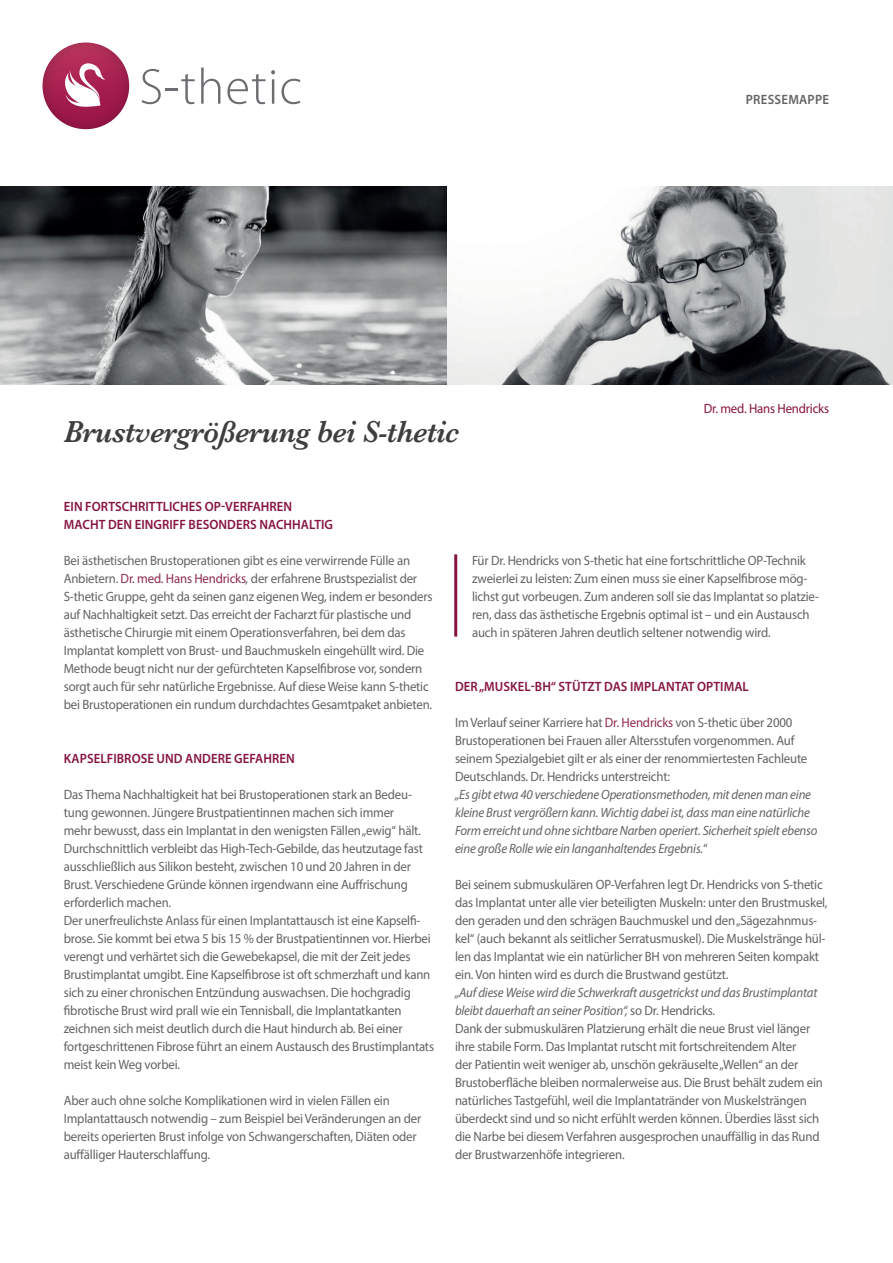
<style>
.page{position:relative;width:893px;height:1263px;background:#fff}
.page>*{position:absolute;margin:0;border:0;box-sizing:border-box;transform-origin:0 0}
.t1{font:italic 600 31.5px "Baskerville";letter-spacing:-.015em;color:#3e3e3f;scale:.95 1}
.t2{font:13.5px/18px "Myriad Pro";letter-spacing:-.015em;color:#636366;scale:.95 1}
.t3{font:italic 13.5px/18px "Myriad Pro";letter-spacing:-.015em;color:#636366;scale:.95 1}
.t4{font:600 13.5px/18px "Myriad Pro";letter-spacing:.005em;color:#861440;scale:.95 1}
.t5{font:13.5px "Myriad Pro";letter-spacing:-.015em;color:#861440;scale:.95 1}
.t6{font:600 13.5px "Myriad Pro";letter-spacing:.02em;color:#636366;scale:.95 1}
.s1{color:#8f2c4a}
.s2{font-style:italic}
.s3{font-style:normal}
</style>
<div class="page">
<svg style="left:142px;top:69px;width:53px;height:35px"></svg>
<svg style="left:201px;top:68px;width:19px;height:36px"></svg>
<svg style="left:227px;top:74px;width:38px;height:30px"></svg>
<hr style="left:272px;top:79px;width:2px;height:25px;background:#6c6d70">
<svg style="left:271px;top:70px;width:4px;height:4px"></svg>
<svg style="left:281px;top:79px;width:19px;height:25px"></svg>
<div style="left:43px;top:43px;width:86px;height:86px;background:linear-gradient(to bottom,#b5305a,#921144);border-radius:43px"></div>
<svg style="left:65px;top:63px;width:40px;height:45px"></svg>
<img style="left:446px;top:187px;width:447px;height:198px">
<svg style="left:0;top:187px;width:446px;height:198px;background:#797c7d"></svg>
<hr style="left:454px;top:554px;width:3px;height:83px;background:#861440">
<p class="t6" style="left:746px;top:91px;width:89px">PRESSEMAPPE</p>
<h1 class="t1" style="left:64px;top:410px;width:418px">Brustvergrößerung bei S-thetic</h1>
<p class="t5" style="left:704px;top:400px;width:134px">Dr. med. Hans Hendricks</p>
<p class="t4" style="left:64px;top:497px;width:285px">EIN FORTSCHRITTLICHES OP-VERFAHREN<br>MACHT DEN EINGRIFF BESONDERS NACHHALTIG</p>
<p class="t2" style="left:64px;top:551px;width:390px">Bei ästhetischen Brustoperationen gibt es eine verwirrende Fülle an Anbietern. <span class="s1">Dr. med. Hans Hendricks</span><span class="s2">,</span> der erfahrene Brustspezialist der S-thetic Gruppe, geht da seinen ganz eigenen Weg, indem er besonders auf Nachhaltigkeit setzt. Das erreicht der Facharzt für plastische und ästhetische Chirurgie mit einem Operationsverfahren, bei dem das Implantat komplett von Brust- und Bauchmuskeln eingehüllt wird. Die Methode beugt nicht nur der gefürchteten Kapselfibrose vor, sondern sorgt auch für sehr natürliche Ergebnisse. Auf diese Weise kann S-thetic bei Brustoperationen ein rundum durchdachtes Gesamtpaket anbieten.</p>
<p class="t4" style="left:64px;top:749px;width:244px">KAPSELFIBROSE UND ANDERE GEFAHREN</p>
<p class="t2" style="left:64px;top:785px;width:391px">Das Thema Nachhaltigkeit hat bei Brustoperationen stark an Bedeu&shy;tung gewonnen. Jüngere Brustpatientinnen machen sich immer<br>mehr bewusst, dass ein Implantat in den wenigsten Fällen „ewig“ hält.<br>Durchschnittlich verbleibt das High-Tech-Gebilde, das heutzutage fast ausschließlich aus Silikon besteht, zwischen 10 und 20 Jahren in der Brust. Verschiedene Gründe können irgendwann eine Auffrischung erforderlich machen.<br>Der unerfreulichste Anlass für einen Implantattausch ist eine Kapselfi&shy;brose. Sie kommt bei etwa 5 bis 15 % der Brustpatientinnen vor. Hierbei verengt und verhärtet sich die Gewebekapsel, die mit der Zeit jedes Brustimplantat umgibt. Eine Kapselfibrose ist oft schmerzhaft und kann sich zu einer chronischen Entzündung auswachsen. Die hochgradig fibrotische Brust wird prall wie ein Tennisball, die Implantatkanten zeichnen sich meist deutlich durch die Haut hindurch ab. Bei einer fortgeschrittenen Fibrose führt an einem Austausch des Brustimplantats meist kein Weg vorbei.</p>
<p class="t2" style="left:64px;top:1091px;width:378px">Aber auch ohne solche Komplikationen wird in vielen Fällen ein Implantattausch notwendig – zum Beispiel bei Veränderungen an der bereits operierten Brust infolge von Schwangerschaften, Diäten oder auffälliger Hauterschlaffung.</p>
<p class="t2" style="left:472px;top:551px;width:367px">Für Dr. Hendricks von S-thetic hat eine fortschrittliche OP-Technik zweierlei zu leisten: Zum einen muss sie einer Kapselfibrose mög&shy;lichst gut vorbeugen. Zum anderen soll sie das Implantat so platzie&shy;ren, dass das ästhetische Ergebnis optimal ist – und ein Austausch auch in späteren Jahren deutlich seltener notwendig wird.</p>
<p class="t4" style="left:455px;top:677px;width:311px">DER „MUSKEL-BH“ STÜTZT DAS IMPLANTAT OPTIMAL</p>
<p class="t2" style="left:455px;top:713px;width:372px">Im Verlauf seiner Karriere hat <span class="s1">Dr. Hendricks</span> von S-thetic über 2000<br>Brustoperationen bei Frauen aller Altersstufen vorgenommen. Auf seinem Spezialgebiet gilt er als einer der renommiertesten Fachleute Deutschlands. Dr. Hendricks unterstreicht:</p>
<p class="t3" style="left:455px;top:785px;width:383px">„Es gibt etwa 40 verschiedene Operationsmethoden, mit denen man eine kleine Brust vergrößern kann. Wichtig dabei ist, dass man eine natürliche Form erreicht und ohne sichtbare Narben operiert. Sicherheit spielt ebenso eine große Rolle wie ein langanhaltendes Ergebnis.<span class="s3">“</span></p>
<p class="t2" style="left:455px;top:875px;width:394px">Bei seinem submuskulären OP-Verfahren legt Dr. Hendricks von S-thetic das Implantat unter alle vier beteiligten Muskeln: unter den Brustmuskel, den geraden und den schrägen Bauchmuskel und den „Sägezahnmus&shy;kel“ (auch bekannt als seitlicher Serratusmuskel). Die Muskelstränge hül&shy;len das Implantat wie ein natürlicher BH von mehreren Seiten kompakt ein. Von hinten wird es durch die Brustwand gestützt.</p>
<p class="t2" style="left:455px;top:983px;width:389px"><span class="s2">„Auf diese Weise wird die Schwerkraft ausgetrickst und das Brustimplantat bleibt dauerhaft an seiner Position“,</span> so Dr. Hendricks.<br>Dank der submuskulären Platzierung erhält die neue Brust viel länger ihre stabile Form. Das Implantat rutscht mit fortschreitendem Alter<br>der Patientin weit weniger ab, unschön gekräuselte „Wellen“ an der Brustoberfläche bleiben normalerweise aus. Die Brust behält zudem ein natürliches Tastgefühl, weil die Implantatränder von Muskelsträngen überdeckt sind und so nicht erfühlt werden können. Überdies lässt sich die Narbe bei diesem Verfahren ausgesprochen unauffällig in das Rund der Brustwarzenhöfe integrieren.</p>
</div>
